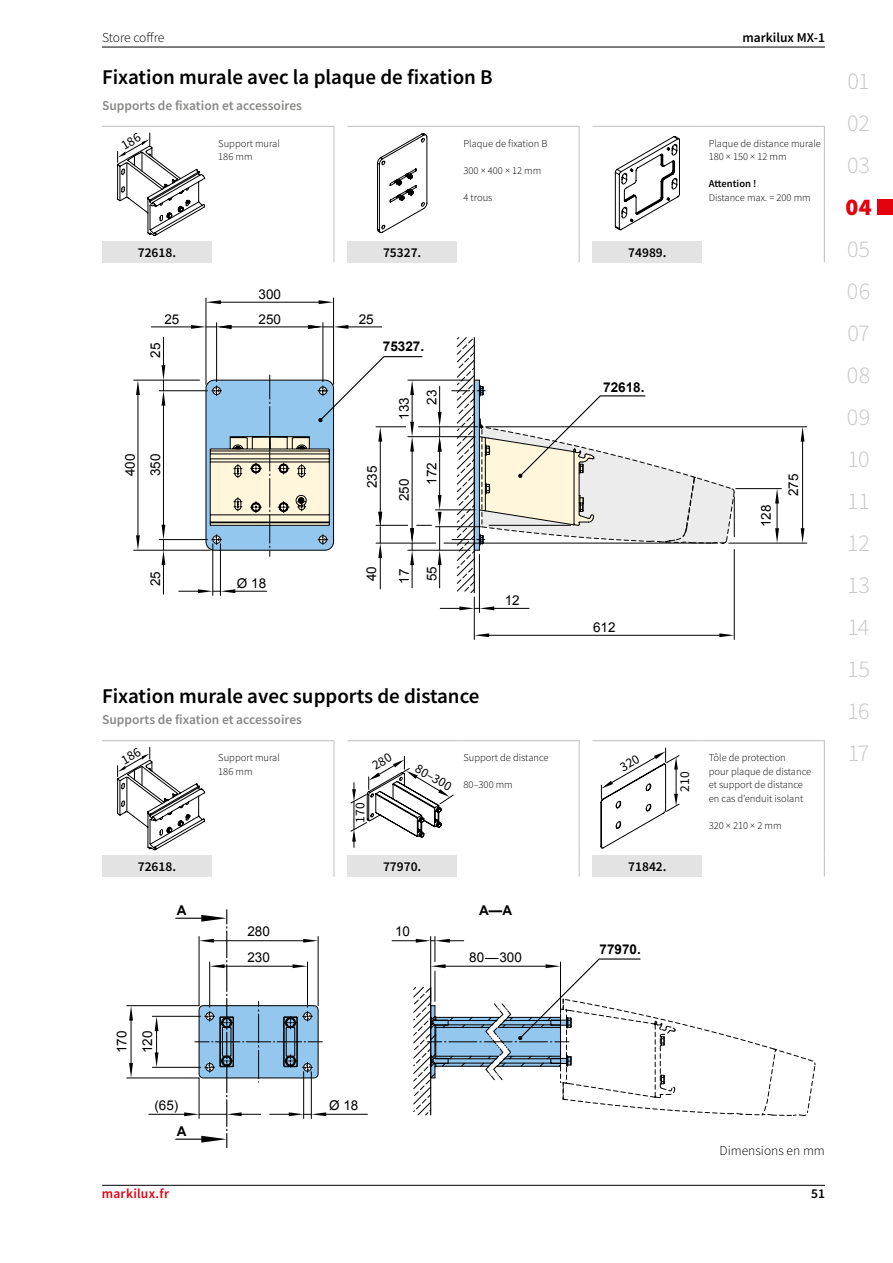
<style>
.page{position:relative;width:893px;height:1263px;background:#fff}
.page>*{position:absolute;margin:0;border:0;box-sizing:border-box;transform-origin:0 0}
.t1{font:300 24px/42px "Source Sans Pro";letter-spacing:-.005em;color:#c5c6c6;text-align:justify}
.t2{font:900 24px "Source Sans Pro";color:#e3000f}
.t3{font:600 21px "Source Sans Pro";color:#000}
.t4{font:13.5px/25.5px "Arial";color:#000}
.t5{font:600 13.5px "Source Sans Pro";color:#878786}
.t6{font:600 13.5px "Source Sans Pro";color:#000}
.t7{font:300 13.5px "Source Sans Pro";color:#000}
.t8{font:700 13.5px "Arial";color:#000}
.t9{font:13.5px "Source Sans Pro";color:#000}
.t10{font:600 13.5px "Source Sans Pro";letter-spacing:.02em;color:#e3000f}
.t11{font:300 10.5px/13.5px "Source Sans Pro";color:#000}
.t12{font:600 10.5px "Source Sans Pro";color:#000}
</style>
<div class="page">
<div style="left:877px;top:199px;width:16px;height:16px;background:#e3000f"></div>
<hr style="left:102px;top:1185px;width:723px;height:1px;background:#000">
<hr style="left:102px;top:47px;width:723px;height:1px;background:#000">
<div style="left:102px;top:241px;width:110px;height:21px;background:#e3e3e3"></div>
<hr style="left:102px;top:126px;width:110px;height:1px;background:#c5c6c6">
<hr style="left:212px;top:126px;width:122px;height:1px;background:#c5c6c6">
<hr style="left:333px;top:127px;width:1px;height:114px;background:#c5c6c6">
<svg style="left:333px;top:241px;width:1px;height:21px"></svg>
<div style="left:592px;top:241px;width:110px;height:21px;background:#e3e3e3"></div>
<hr style="left:592px;top:126px;width:110px;height:1px;background:#c5c6c6">
<hr style="left:702px;top:126px;width:123px;height:1px;background:#c5c6c6">
<hr style="left:824px;top:127px;width:1px;height:114px;background:#c5c6c6">
<svg style="left:824px;top:241px;width:1px;height:21px"></svg>
<svg style="left:614px;top:135px;width:66px;height:96px"></svg>
<div style="left:347px;top:241px;width:110px;height:21px;background:#e3e3e3"></div>
<hr style="left:347px;top:126px;width:110px;height:1px;background:#c5c6c6">
<hr style="left:457px;top:126px;width:123px;height:1px;background:#c5c6c6">
<hr style="left:579px;top:127px;width:1px;height:114px;background:#c5c6c6">
<svg style="left:579px;top:241px;width:1px;height:21px"></svg>
<svg style="left:377px;top:133px;width:51px;height:100px"></svg>
<svg style="left:136px;top:381px;width:4px;height:169px"></svg>
<svg style="left:475px;top:633px;width:259px;height:4px"></svg>
<svg style="left:801px;top:528px;width:3px;height:15px"></svg>
<svg style="left:801px;top:427px;width:3px;height:15px"></svg>
<hr style="left:479px;top:554px;width:1px;height:59px;background:#000">
<hr style="left:333px;top:298px;width:1px;height:86px;background:#000">
<hr style="left:206px;top:298px;width:1px;height:86px;background:#000">
<hr style="left:151px;top:327px;width:42px;height:1px;background:#000">
<hr style="left:159px;top:390px;width:48px;height:1px;background:#000">
<hr style="left:159px;top:539px;width:48px;height:1px;background:#000">
<hr style="left:163px;top:337px;width:1px;height:30px;background:#000">
<svg style="left:162px;top:365px;width:3px;height:200px"></svg>
<hr style="left:163px;top:563px;width:1px;height:31px;background:#000">
<hr style="left:138px;top:393px;width:1px;height:144px;background:#000">
<hr style="left:134px;top:550px;width:76px;height:1px;background:#000">
<hr style="left:134px;top:380px;width:66px;height:1px;background:#000">
<hr style="left:488px;top:635px;width:232px;height:1px;background:#000">
<hr style="left:474px;top:597px;width:1px;height:42px;background:#000">
<hr style="left:734px;top:549px;width:1px;height:90px;background:#000">
<svg style="left:775px;top:489px;width:4px;height:54px"></svg>
<hr style="left:736px;top:488px;width:45px;height:1px;background:#000">
<hr style="left:802px;top:440px;width:1px;height:90px;background:#000">
<hr style="left:729px;top:543px;width:78px;height:1px;background:#000">
<hr style="left:486px;top:426px;width:321px;height:1px;background:#000">
<svg style="left:179px;top:300px;width:556px;height:311px"></svg>
<hr style="left:444px;top:543px;width:273px;height:1px;background:#000">
<div style="left:102px;top:856px;width:110px;height:21px;background:#e3e3e3"></div>
<hr style="left:102px;top:740px;width:110px;height:1px;background:#c5c6c6">
<hr style="left:212px;top:740px;width:122px;height:1px;background:#c5c6c6">
<hr style="left:333px;top:741px;width:1px;height:115px;background:#c5c6c6">
<svg style="left:333px;top:856px;width:1px;height:21px"></svg>
<div style="left:592px;top:856px;width:110px;height:21px;background:#e3e3e3"></div>
<hr style="left:592px;top:740px;width:110px;height:1px;background:#c5c6c6">
<hr style="left:702px;top:740px;width:123px;height:1px;background:#c5c6c6">
<hr style="left:824px;top:741px;width:1px;height:115px;background:#c5c6c6">
<svg style="left:824px;top:856px;width:1px;height:21px"></svg>
<div style="left:347px;top:856px;width:110px;height:21px;background:#e3e3e3"></div>
<hr style="left:347px;top:740px;width:110px;height:1px;background:#c5c6c6">
<hr style="left:457px;top:740px;width:123px;height:1px;background:#c5c6c6">
<hr style="left:579px;top:741px;width:1px;height:115px;background:#c5c6c6">
<svg style="left:579px;top:856px;width:1px;height:21px"></svg>
<hr style="left:149px;top:1114px;width:37px;height:1px;background:#000">
<hr style="left:324px;top:1114px;width:43px;height:1px;background:#000">
<hr style="left:152px;top:1016px;width:49px;height:1px;background:#000">
<hr style="left:152px;top:1067px;width:49px;height:1px;background:#000">
<hr style="left:131px;top:1018px;width:1px;height:47px;background:#000">
<hr style="left:127px;top:1005px;width:72px;height:1px;background:#000">
<hr style="left:127px;top:1078px;width:72px;height:1px;background:#000">
<svg style="left:176px;top:910px;width:150px;height:238px"></svg>
<svg style="left:392px;top:936px;width:424px;height:180px"></svg>
<svg style="left:155px;top:1016px;width:3px;height:51px"></svg>
<svg style="left:129px;top:1006px;width:4px;height:14px"></svg>
<svg style="left:129px;top:1063px;width:4px;height:15px"></svg>
<svg style="left:117px;top:133px;width:89px;height:103px"></svg>
<svg style="left:117px;top:747px;width:89px;height:104px"></svg>
<svg style="left:600px;top:748px;width:80px;height:101px"></svg>
<svg style="left:350px;top:755px;width:104px;height:92px"></svg>
<p class="t7" style="left:102px;top:29px;width:64px">Store coffre</p>
<p class="t6" style="left:742px;top:28px;width:84px">markilux MX-1</p>
<h2 class="t3" style="left:102px;top:63px;width:392px">Fixation murale avec la plaque de fixation B</h2>
<p class="t5" style="left:102px;top:97px;width:202px">Supports de fixation et accessoires</p>
<p class="t11" style="left:218px;top:137px;width:63px">Support mural<br>186 mm</p>
<p class="t11" style="left:463px;top:137px;width:86px">Plaque de fixation B</p>
<p class="t11" style="left:463px;top:164px;width:79px">300 × 400 × 12 mm</p>
<p class="t11" style="left:463px;top:191px;width:31px">4 trous</p>
<p class="t11" style="left:709px;top:137px;width:114px">Plaque de distance murale<br>180 × 150 × 12 mm</p>
<p class="t12" style="left:709px;top:177px;width:49px">Attention !</p>
<p class="t11" style="left:709px;top:191px;width:104px">Distance max. = 200 mm</p>
<p class="t6" style="left:138px;top:243px;width:40px">72618.</p>
<p class="t6" style="left:383px;top:243px;width:40px">75327.</p>
<p class="t4" style="left:258px;top:282px;width:24px">300</p>
<p class="t4" style="left:164px;top:306px;width:17px">25</p>
<p class="t4" style="left:258px;top:306px;width:24px">250</p>
<p class="t4" style="left:359px;top:306px;width:17px">25</p>
<p class="t4" style="left:143px;top:357px;width:17px;rotate:-90deg">25</p>
<p class="t8" style="left:383px;top:337px;width:43px">75327.</p>
<p class="t4" style="left:391px;top:420px;width:24px;rotate:-90deg">133</p>
<p class="t4" style="left:419px;top:405px;width:17px;rotate:-90deg">23</p>
<p class="t4" style="left:117px;top:476px;width:24px;rotate:-90deg">400</p>
<p class="t4" style="left:143px;top:476px;width:24px;rotate:-90deg">350</p>
<p class="t4" style="left:143px;top:586px;width:17px;rotate:-90deg">25</p>
<p class="t4" style="left:237px;top:570px;width:31px">Ø 18</p>
<p class="t4" style="left:360px;top:488px;width:24px;rotate:-90deg">235</p>
<p class="t4" style="left:391px;top:501px;width:24px;rotate:-90deg">250</p>
<p class="t4" style="left:419px;top:484px;width:24px;rotate:-90deg">172</p>
<p class="t4" style="left:359px;top:581px;width:17px;rotate:-90deg">40</p>
<p class="t4" style="left:391px;top:584px;width:17px;rotate:-90deg">17</p>
<p class="t4" style="left:419px;top:581px;width:17px;rotate:-90deg">55</p>
<p class="t4" style="left:505px;top:588px;width:17px">12</p>
<h2 class="t3" style="left:102px;top:683px;width:379px">Fixation murale avec supports de distance</h2>
<p class="t5" style="left:102px;top:711px;width:202px">Supports de fixation et accessoires</p>
<p class="t11" style="left:218px;top:751px;width:63px">Support mural<br>186 mm</p>
<p class="t11" style="left:463px;top:751px;width:87px">Support de distance</p>
<p class="t11" style="left:463px;top:778px;width:51px">80–300 mm</p>
<p class="t9" style="left:421px;top:760px;width:42px;rotate:30deg">80–300</p>
<p class="t6" style="left:138px;top:858px;width:40px">72618.</p>
<p class="t8" style="left:177px;top:901px;width:11px">A</p>
<p class="t4" style="left:247px;top:919px;width:24px">280<br>230</p>
<p class="t9" style="left:351px;top:823px;width:22px;rotate:-90deg">170</p>
<p class="t6" style="left:383px;top:858px;width:40px">77970.</p>
<p class="t4" style="left:395px;top:919px;width:17px">10</p>
<p class="t8" style="left:479px;top:901px;width:35px">A—A</p>
<p class="t4" style="left:469px;top:944px;width:54px">80—300</p>
<p class="t6" style="left:628px;top:243px;width:40px">74989.</p>
<p class="t8" style="left:603px;top:379px;width:43px">72618.</p>
<p class="t4" style="left:593px;top:615px;width:24px">612</p>
<p class="t4" style="left:753px;top:527px;width:24px;rotate:-90deg">128</p>
<p class="t4" style="left:781px;top:496px;width:24px;rotate:-90deg">275</p>
<p class="t9" style="left:676px;top:792px;width:22px;rotate:-90deg">210</p>
<p class="t6" style="left:628px;top:858px;width:40px">71842.</p>
<p class="t11" style="left:709px;top:751px;width:104px">Tôle de protection<br>pour plaque de distance et support de distance en cas d’enduit isolant</p>
<p class="t11" style="left:709px;top:819px;width:74px">320 × 210 × 2 mm</p>
<p class="t8" style="left:600px;top:940px;width:43px">77970.</p>
<h1 class="t1" style="left:847px;top:60px;width:24px">01<br>02<br>03</h1>
<h1 class="t2" style="left:845px;top:190px;width:28px">04</h1>
<h1 class="t1" style="left:847px;top:228px;width:25px">05<br>06<br>07<br>08<br>09<br>10<br>11<br>12<br>13<br>14<br>15<br>16<br>17</h1>
<p class="t4" style="left:109px;top:1053px;width:24px;rotate:-90deg">170<br>120</p>
<p class="t4" style="left:154px;top:1092px;width:26px">(65)</p>
<p class="t4" style="left:329px;top:1092px;width:31px">Ø 18</p>
<p class="t8" style="left:177px;top:1122px;width:11px">A</p>
<p class="t7" style="left:720px;top:1142px;width:107px">Dimensions en mm</p>
<p class="t10" style="left:102px;top:1185px;width:69px">markilux.fr</p>
<p class="t6" style="left:811px;top:1185px;width:15px">51</p>
</div>
